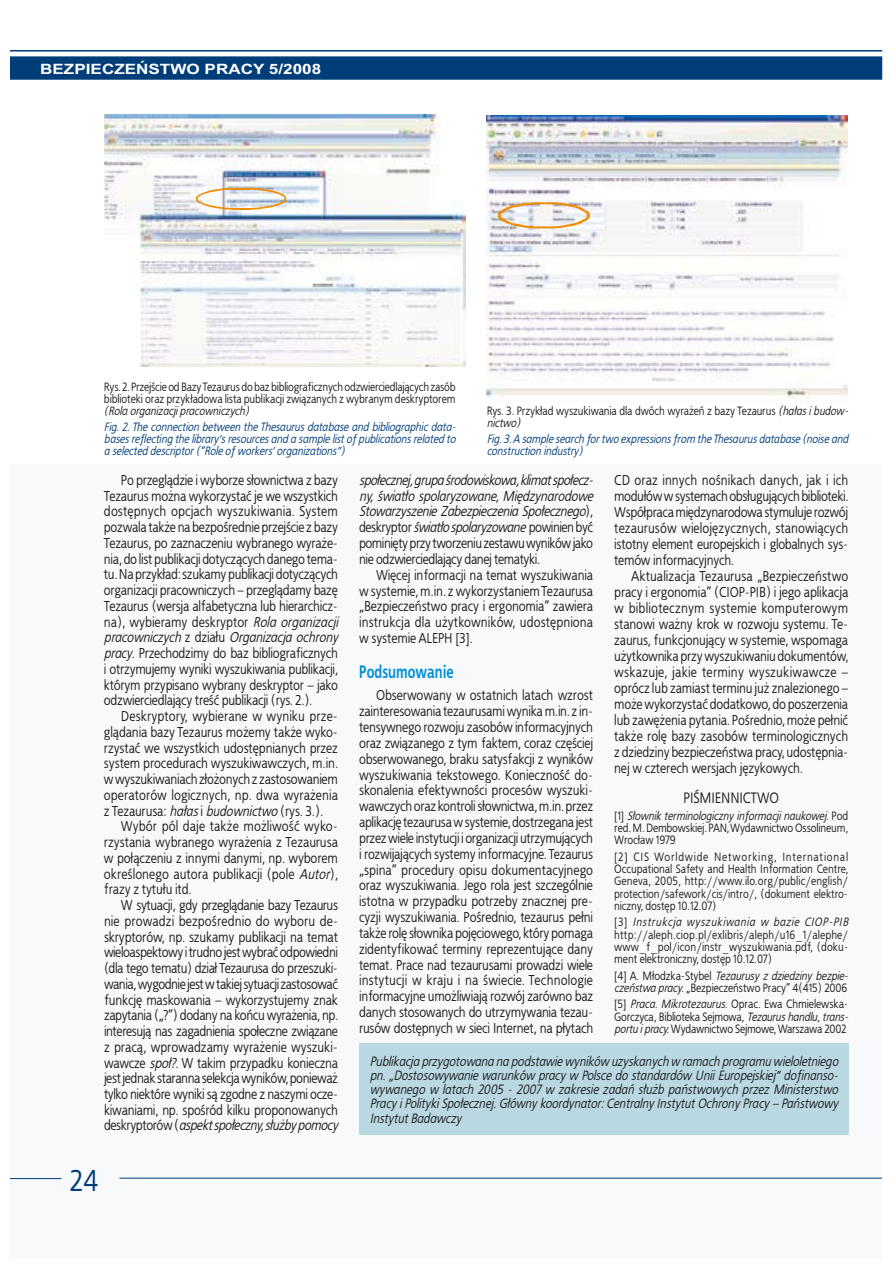
<style>
.page{position:relative;width:893px;height:1263px;background:#fff}
.page>*{position:absolute;margin:0;border:0;box-sizing:border-box;transform-origin:0 0}
.t1{font:30px "EFN Bureau";color:#003d79}
.t2{font:700 18px "EFN Bureau";color:#008fd7;scale:.85 1}
.t3{font:15px "EFN Bureau";color:#1b1c20}
.t4{font:14.25px/15.8px "EFN Bureau";letter-spacing:-.01em;color:#1b1c20;text-align:justify}
.t5{font:italic 14.25px/15.9px "EFN Bureau";letter-spacing:-.015em;color:#1b1c20;text-align:justify}
.t6{font:700 14.25px "Arial";color:#fff;scale:1.2 1}
.t7{font:italic 13.5px/14.2px "EFN Bureau";color:#1b1c20;text-align:justify}
.t8{font:12px/12.3px "EFN Bureau";color:#1b1c20;text-align:justify}
.t9{font:italic 12px/12px "EFN Bureau";color:#003d79;text-align:justify}
.t10{font:italic 12px "EFN Bureau";color:#1b1c20}
.s1{font-style:italic}
.s2{font-style:normal}
</style>
<div class="page">
<div style="left:10px;top:464px;width:872px;height:795px;background:#f8f9fa"></div>
<div style="left:359px;top:1043px;width:489px;height:92px;background:#bad8e1"></div>
<img style="left:487px;top:116px;width:360px;height:283px">
<svg style="left:498px;top:202px;width:92px;height:27px"></svg>
<img style="left:105px;top:115px;width:360px;height:252px">
<svg style="left:196px;top:188px;width:90px;height:22px"></svg>
<hr style="left:119px;top:1178px;width:763px;height:1px;background:#003d79">
<hr style="left:10px;top:1178px;width:51px;height:1px;background:#003d79">
<hr style="left:10px;top:50px;width:872px;height:2px;background:#003d79">
<svg style="left:10px;top:56px;width:872px;height:24px;background:#07427c"></svg>
<p class="t6" style="left:40px;top:61px;width:236px">BEZPIECZEŃSTWO PRA CY 5/2008</p>
<p class="t8" style="left:104px;top:381px;width:353px">Rys. 2. Przejście od Bazy Tezaurus do baz bibliograficznych odzwierciedlaj¹cych zasób biblioteki oraz przyk³adowa lista publikacji zwi¹zanych z wybranym deskryptorem</p>
<p class="t10" style="left:104px;top:405px;width:146px">(Rola organizacji pracowniczych)</p>
<p class="t9" style="left:104px;top:422px;width:353px">Fig. 2. The connection between the Thesaurus database and bibliographic data&shy;bases reflecting the library’s resources and a sample list of publications related to a selected descriptor (“Role of workers’ organizations”)</p>
<p class="t8" style="left:487px;top:406px;width:363px">Rys. 3. Przyk³ad wyszukiwania dla dwóch wyra¿eñ z bazy Tezaurus <span class="s1">(ha³as i budow&shy;nictwo)</span></p>
<p class="t9" style="left:487px;top:434px;width:363px">Fig. 3. A sample search for two expressions from the Thesaurus database (noise and construction industry)</p>
<p class="t4" style="left:104px;top:473px;width:236px;text-indent:17px">Po przegl¹dzie i wyborze s³ownictwa z bazy Tezaurus mo¿na wykorzystaæ je we wszystkich dostêpnych opcjach wyszukiwania. System pozwala tak¿e na bezpośrednie przejście z bazy Tezaurus, po zaznaczeniu wybranego wyra¿e&shy;nia, do list publikacji dotycz¹cych danego tema&shy;tu. Na przyk³ad: szukamy publikacji dotycz¹cych organizacji pracowniczych – przegl¹damy bazê Tezaurus (wersja alfabetyczna lub hierarchicz&shy;na), wybieramy deskryptor <span class="s1">Rola organizacji pracowniczych</span> z dzia³u <span class="s1">Organizacja ochrony pracy</span>. Przechodzimy do baz bibliograficznych i otrzymujemy wyniki wyszukiwania publikacji, którym przypisano wybrany deskryptor – jako odzwierciedlaj¹cy treśæ publikacji (rys. 2.).</p>
<p class="t4" style="left:104px;top:709px;width:236px;text-indent:17px">Deskryptory, wybierane w wyniku prze&shy;gl¹dania bazy Tezaurus mo¿emy tak¿e wyko&shy;rzystaæ we wszystkich udostêpnianych przez system procedurach wyszukiwawczych, m.in. w wyszukiwaniach z³o¿onych z zastosowaniem operatorów logicznych, np. dwa wyra¿enia z Tezaurusa: <span class="s1">ha³as</span> i <span class="s1">budownictwo</span> (rys. 3.).</p>
<p class="t4" style="left:104px;top:820px;width:236px;text-indent:17px">Wybór pól daje tak¿e mo¿liwośæ wyko&shy;rzystania wybranego wyra¿enia z Tezaurusa w po³¹czeniu z innymi danymi, np. wyborem określonego autora publikacji (pole <span class="s1">Autor</span>), frazy z tytu³u itd.</p>
<p class="t4" style="left:104px;top:898px;width:236px;text-indent:17px">W sytuacji, gdy przegl¹danie bazy Tezaurus nie prowadzi bezpośrednio do wyboru de&shy;skryptorów, np. szukamy publikacji na temat wieloaspektowy i trudno jest wybraæ odpowiedni (dla tego tematu) dzia³ Tezaurusa do przeszuki&shy;wania, wygodnie jest w takiej sytuacji zastosowaæ funkcjê maskowania – wykorzystujemy znak zapytania („?”) dodany na koñcu wyra¿enia, np. interesuj¹ nas zagadnienia spo³eczne zwi¹zane z prac¹, wprowadzamy wyra¿enie wyszuki&shy;wawcze <span class="s1">spo³?</span>. W takim przypadku konieczna jest jednak staranna selekcja wyników, poniewa¿ tylko niektóre wyniki s¹ zgodne z naszymi ocze&shy;kiwaniami, np. spośród kilku proponowanych deskryptorów (<span class="s1">aspekt spo³eczny, s³u¿by pomocy</span></p>
<h1 class="t1" style="left:70px;top:1168px;width:30px">24</h1>
<p class="t5" style="left:359px;top:473px;width:236px">spo³ecznej, grupa środowiskowa, klimat spo³ecz&shy;ny, świat³o spolaryzowane, Miêdzynarodowe Stowarzyszenie Zabezpieczenia Spo³ecznego<span class="s2">), deskryptor</span> świat³o spolaryzowane <span class="s2">powinien byæ pominiêty przy tworzeniu zestawu wyników jako nie odzwierciedlaj¹cy danej tematyki.</span></p>
<p class="t4" style="left:359px;top:568px;width:235px;text-indent:17px">Wiêcej informacji na temat wyszukiwania w systemie, m.in. z wykorzystaniem Tezaurusa „Bezpieczeñstwo pracy i ergonomia” zawiera instrukcja dla u¿ytkowników, udostêpniona w systemie ALEPH [3].</p>
<p class="t2" style="left:359px;top:665px;width:113px">Podsumowanie</p>
<p class="t4" style="left:359px;top:689px;width:235px;text-indent:17px">Obserwowany w ostatnich latach wzrost zainteresowania tezaurusami wynika m.in. z in&shy;tensywnego rozwoju zasobów informacyjnych oraz zwi¹zanego z tym faktem, coraz czêściej obserwowanego, braku satysfakcji z wyników wyszukiwania tekstowego. Koniecznośæ do&shy;skonalenia efektywności procesów wyszuki&shy;wawczych oraz kontroli s³ownictwa, m.in. przez aplikacjê tezaurusa w systemie, dostrzegana jest przez wiele instytucji i organizacji utrzymuj¹cych i rozwijaj¹cych systemy informacyjne. Tezaurus „spina” procedury opisu dokumentacyjnego oraz wyszukiwania. Jego rola jest szczególnie istotna w przypadku potrzeby znacznej pre&shy;cyzji wyszukiwania. Pośrednio, tezaurus pe³ni tak¿e rolê s³ownika pojêciowego, który pomaga zidentyfikowaæ terminy reprezentuj¹ce dany temat. Prace nad tezaurusami prowadzi wiele instytucji w kraju i na świecie. Technologie informacyjne umo¿liwiaj¹ rozwój zarówno baz danych stosowanych do utrzymywania tezau&shy;rusów dostêpnych w sieci Internet, na p³ytach</p>
<p class="t4" style="left:614px;top:473px;width:236px">CD oraz innych nośnikach danych, jak i ich modu³ów w systemach obs³uguj¹cych biblioteki.<br>Wspó³praca miêdzynarodowa stymuluje rozwój tezaurusów wielojêzycznych, stanowi¹cych istotny element europejskich i globalnych sys&shy;temów informacyjnych.</p>
<p class="t4" style="left:614px;top:569px;width:236px;text-indent:17px">Aktualizacja Tezaurusa „Bezpieczeñstwo pracy i ergonomia” (CIOP-PIB) i jego aplikacja w bibliotecznym systemie komputerowym stanowi wa¿ny krok w rozwoju systemu. Te&shy;zaurus, funkcjonuj¹cy w systemie, wspomaga u¿ytkownika przy wyszukiwaniu dokumentów, wskazuje, jakie terminy wyszukiwawcze – oprócz lub zamiast terminu ju¿ znalezionego – mo¿e wykorzystaæ dodatkowo, do poszerzenia lub zawê¿enia pytania. Pośrednio, mo¿e pe³niæ tak¿e rolê bazy zasobów terminologicznych z dziedziny bezpieczeñstwa pracy, udostêpnia&shy;nej w czterech wersjach jêzykowych.</p>
<p class="t3" style="left:683px;top:792px;width:97px">PIŚMIENNICTWO</p>
<p class="t8" style="left:614px;top:810px;width:236px">[1] <span class="s1">S³ownik terminologiczny informacji naukowej</span>. Pod red. M. Dembowskiej. PAN, Wydawnictwo Ossolineum, Wroc³aw 1979</p>
<p class="t8" style="left:614px;top:851px;width:236px">[2] CIS Worldwide Networking, International Occupational Safety and Health Information Centre, Geneva, 2005, http://www.ilo.org/public/english/ protection/safework/cis/intro/, (dokument elektro&shy;niczny, dostêp 10.12.07)</p>
<p class="t8" style="left:614px;top:917px;width:235px">[3] <span class="s1">Instrukcja wyszukiwania w bazie CIOP-PIB </span>http://aleph.ciop.pl/exlibris/aleph/u16_1/alephe/ www_f_pol/icon/instr_wyszukiwania.pdf, (doku&shy;ment elektroniczny, dostêp 10.12.07)</p>
<p class="t8" style="left:614px;top:970px;width:235px">[4] A. M³odzka-Stybel <span class="s1">Tezaurusy z dziedziny bezpie&shy;czeñstwa pracy.</span> „Bezpieczeñstwo Pracy” 4(415) 2006</p>
<p class="t8" style="left:614px;top:999px;width:235px">[5] <span class="s1">Praca. Mikrotezaurus.</span> Oprac. Ewa Chmielewska-Gorczyca, Biblioteka Sejmowa, <span class="s1">Tezaurus handlu, trans&shy;portu i pracy.</span> Wydawnictwo Sejmowe, Warszawa 2002</p>
<p class="t7" style="left:370px;top:1055px;width:470px">Publikacja przygotowana na podstawie wyników uzyskanych w ramach programu wieloletniego pn. „Dostosowywanie warunków pracy w Polsce do standardów Unii Europejskiej” dofinanso&shy;wywanego w latach 2005 - 2007 w zakresie zadañ s³u¿b pañstwowych przez Ministerstwo Pracy i Polityki Spo³ecznej. G³ówny koordynator: Centralny Instytut Ochrony Pracy – Pañstwowy Instytut Badawczy</p>
</div>
